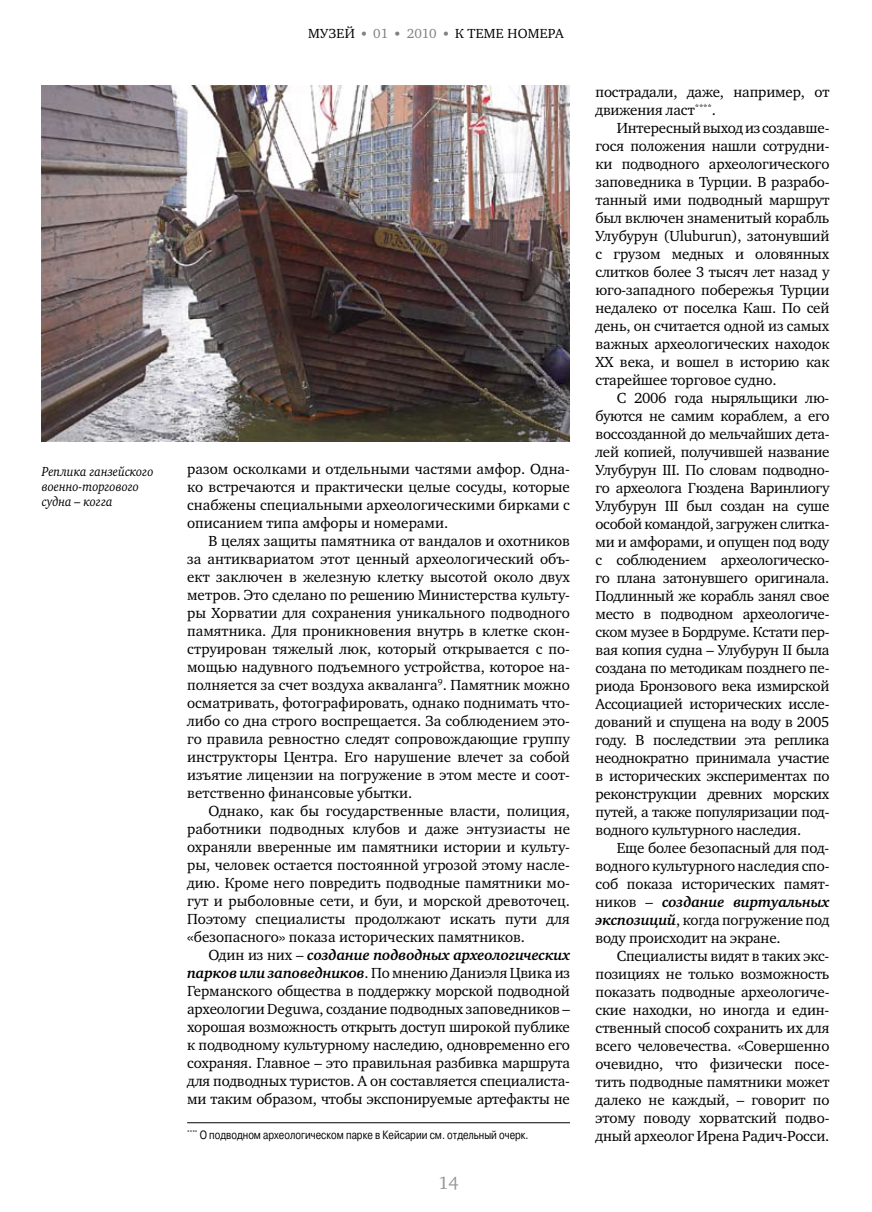
<style>
.page{position:relative;width:872px;height:1212px;background:#fff}
.page>*{position:absolute;margin:0;border:0;box-sizing:border-box;transform-origin:0 0}
.t1{font:18px "Charter C";color:#97979b}
.t2{font:15px/18px "Charter C";letter-spacing:-.01em;color:#000;text-align:justify}
.t3{font:italic 13.5px/15px "Charter C";color:#000;scale:.9 1}
.t4{font:13.5px "Charter C";color:#000}
.t5{font:13.5px "Charter C";letter-spacing:-.01em;color:#818084}
.t6{font:12px "Pragmatica C";color:#000;scale:.8 1}
.s1{font-weight:700;font-style:italic}
</style>
<div class="page">
<img style="left:42px;top:85px;width:528px;height:357px">
<hr style="left:187px;top:1122px;width:383px;height:1px;background:#000">
<p class="t3" style="left:42px;top:464px;width:125px">Реплика ганзейского военно-торгового судна – когга</p>
<p class="t4" style="left:308px;top:26px;width:48px">музей</p>
<p class="t5" style="left:362px;top:26px;width:28px">● 01</p>
<p class="t5" style="left:395px;top:26px;width:43px">● 2010</p>
<p class="t4" style="left:444px;top:26px;width:120px"><sup>●</sup> к теме номера</p>
<p class="t2" style="left:187px;top:460px;width:384px">разом осколками и отдельными частями амфор. Одна&shy;ко встречаются и практически целые сосуды, которые снабжены специальными археологическими бирками с описанием типа амфоры и номерами.</p>
<p class="t2" style="left:187px;top:532px;width:384px;text-indent:21px">В целях защиты памятника от вандалов и охотников за антиквариатом этот ценный археологический объ&shy;ект заключен в железную клетку высотой около двух метров. Это сделано по решению Министерства культу&shy;ры Хорватии для сохранения уникального подводного памятника. Для проникновения внутрь в клетке скон&shy;струирован тяжелый люк, который открывается с по&shy;мощью надувного подъемного устройства, которое на&shy;полняется за счет воздуха акваланга<sup>9</sup>. Памятник можно осматривать, фотографировать, однако поднимать что&shy;либо со дна строго воспрещается. За соблюдением это&shy;го правила ревностно следят сопровождающие группу инструкторы Центра. Его нарушение влечет за собой изъятие лицензии на погружение в этом месте и соот&shy;ветственно финансовые убытки.</p>
<p class="t2" style="left:187px;top:802px;width:384px;text-indent:21px">Однако, как бы государственные власти, полиция, работники подводных клубов и даже энтузиасты не охраняли вверенные им памятники истории и культу&shy;ры, человек остается постоянной угрозой этому насле&shy;дию. Кроме него повредить подводные памятники мо&shy;гут и рыболовные сети, и буи, и морской древоточец.<br>Поэтому специалисты продолжают искать пути для «безопасного» показа исторических памятников.</p>
<p class="t2" style="left:187px;top:946px;width:384px;text-indent:21px">Один из них – <span class="s1">создание подводных археологических парков или заповедников</span>. По мнению Даниэля Цвика из Германского общества в поддержку морской подводной археологии Deguwa, создание подводных заповедников – хорошая возможность открыть доступ широкой публике к подводному культурному наследию, одновременно его сохраняя. Главное – это правильная разбивка маршрута для подводных туристов. А он составляется специалиста&shy;ми таким образом, чтобы экспонируемые артефакты не</p>
<p class="t6" style="left:187px;top:1128px;width:428px"><sup>****</sup> О подводном археологическом парке в Кейсарии см. отдельный очерк.</p>
<p class="t1" style="left:438px;top:1173px;width:21px">14</p>
<p class="t2" style="left:595px;top:83px;width:235px">пострадали, даже, например, от движения ласт<sup>****</sup>.</p>
<p class="t2" style="left:595px;top:119px;width:235px;text-indent:21px">Интересный выход из создавше&shy;гося положения нашли сотрудни&shy;ки подводного археологического заповедника в Турции. В разрабо&shy;танный ими подводный маршрут был включен знаменитый корабль Улубурун (Uluburun), затонувший с грузом медных и оловянных слитков более 3 тысяч лет назад у юго-западного побережья Турции недалеко от поселка Каш. По сей день, он считается одной из самых важных археологических находок XX века, и вошел в историю как старейшее торговое судно.</p>
<p class="t2" style="left:595px;top:389px;width:235px;text-indent:21px">С 2006 года ныряльщики лю&shy;буются не самим кораблем, а его воссозданной до мельчайших дета&shy;лей копией, получившей название Улубурун III. По словам подводно&shy;го археолога Гюздена Варинлиогу Улубурун III был создан на суше особой командой, загружен слитка&shy;ми и амфорами, и опущен под воду с соблюдением археологическо&shy;го плана затонувшего оригинала.<br>Подлинный же корабль занял свое место в подводном археологиче&shy;ском музее в Бордруме. Кстати пер&shy;вая копия судна – Улубурун II была создана по методикам позднего пе&shy;риода Бронзового века измирской Ассоциацией исторических иссле&shy;дований и спущена на воду в 2005 году. В последствии эта реплика неоднократно принимала участие в исторических экспериментах по реконструкции древних морских путей, а также популяризации под&shy;водного культурного наследия.</p>
<p class="t2" style="left:595px;top:839px;width:235px;text-indent:21px">Еще более безопасный для под&shy;водного культурного наследия спо&shy;соб показа исторических памят&shy;ников – <span class="s1">создание виртуальных экспозиций</span>, когда погружение под воду происходит на экране.</p>
<p class="t2" style="left:595px;top:947px;width:235px;text-indent:21px">Специалисты видят в таких экс&shy;позициях не только возможность показать подводные археологиче&shy;ские находки, но иногда и един&shy;ственный способ сохранить их для всего человечества. «Совершенно очевидно, что физически посе&shy;тить подводные памятники может далеко не каждый, – говорит по этому поводу хорватский подво&shy;дный археолог Ирена Радич-Росси.</p>
</div>
